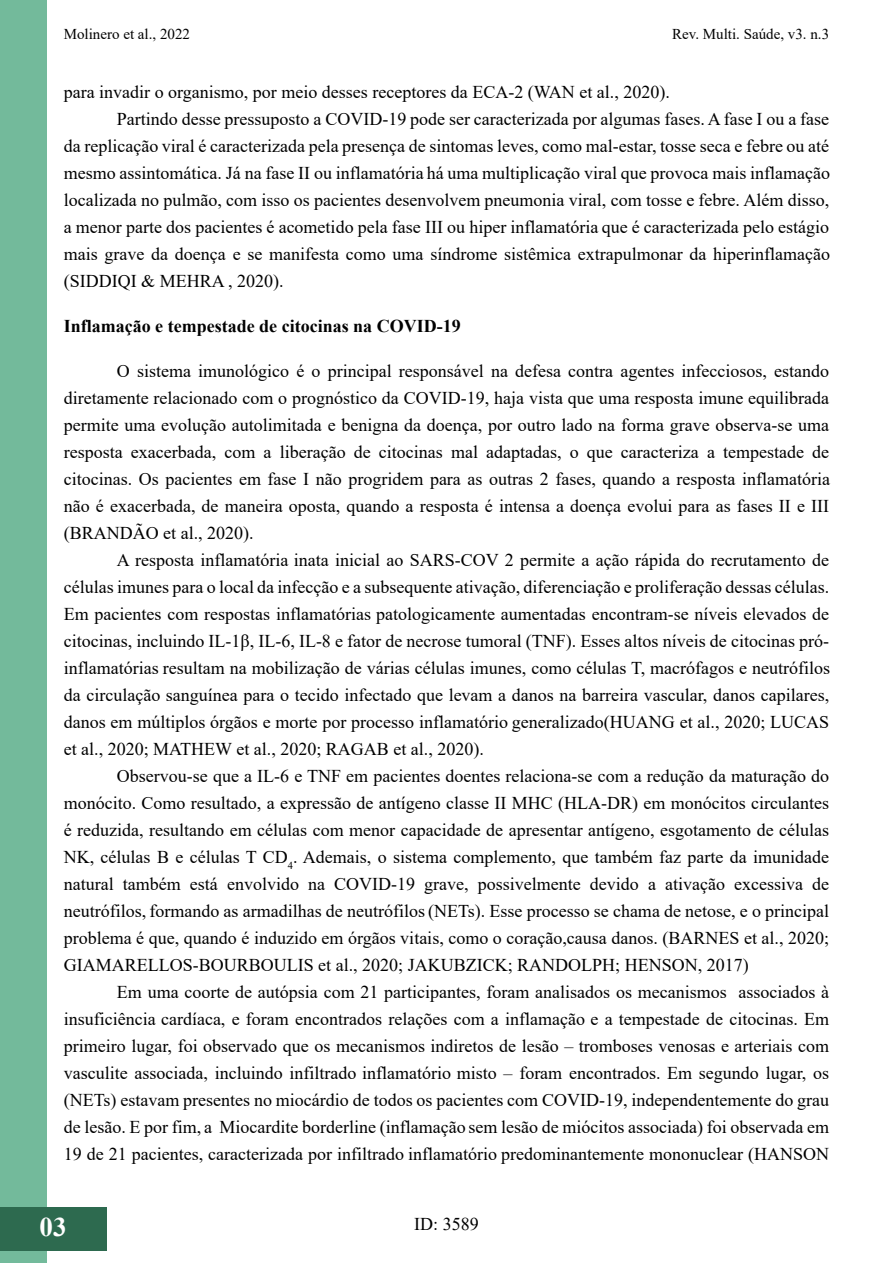
<style>
.page{position:relative;width:893px;height:1263px;background:#fff}
.page>*{position:absolute;margin:0;border:0;box-sizing:border-box;transform-origin:0 0}
.t1{font:700 27px "Times New Roman";color:#fff}
.t2{font:18px/27px "Times New Roman";color:#000;text-align:justify}
.t3{font:700 18px "Times New Roman";color:#000}
.t4{font:15px "Times New Roman";color:#000}
</style>
<div class="page">
<div style="left:0;top:1px;width:47px;height:1262px;background:#73ba9b"></div>
<div style="left:0;top:1207px;width:106px;height:43px;background:#2d6a4f"></div>
<p class="t4" style="left:64px;top:24px;width:128px">Molinero et al., 2022</p>
<p class="t4" style="left:672px;top:24px;width:158px">Rev. Multi. Saúde, v3. n.3</p>
<p class="t2" style="left:64px;top:77px;width:608px">para invadir o organismo, por meio desses receptores da ECA-2 (WAN et al., 2020).</p>
<p class="t2" style="left:117px;top:104px;width:714px">Partindo desse pressuposto a COVID-19 pode ser caracterizada por algumas fases. A fase I ou a fase</p>
<p class="t2" style="left:64px;top:131px;width:767px">da replicação viral é caracterizada pela presença de sintomas leves, como mal-estar, tosse seca e febre ou até</p>
<p class="t2" style="left:64px;top:158px;width:768px">mesmo assintomática. Já na fase II ou inflamatória há uma multiplicação viral que provoca mais inflamação</p>
<p class="t2" style="left:64px;top:185px;width:767px">localizada no pulmão, com isso os pacientes desenvolvem pneumonia viral, com tosse e febre. Além disso,</p>
<p class="t2" style="left:64px;top:212px;width:767px">a menor parte dos pacientes é acometido pela fase III ou hiper inflamatória que é caracterizada pelo estágio</p>
<p class="t2" style="left:64px;top:239px;width:768px">mais grave da doença e se manifesta como uma síndrome sistêmica extrapulmonar da hiperinflamação</p>
<p class="t2" style="left:64px;top:266px;width:221px">(SIDDIQI &amp; MEHRA , 2020).</p>
<p class="t3" style="left:64px;top:313px;width:398px">Inflamação e tempestade de citocinas na COVID-19</p>
<p class="t2" style="left:64px;top:356px;width:768px;text-indent:53px">O sistema imunológico é o principal responsável na defesa contra agentes infecciosos, estando diretamente relacionado com o prognóstico da COVID-19, haja vista que uma resposta imune equilibrada permite uma evolução autolimitada e benigna da doença, por outro lado na forma grave observa-se uma resposta exacerbada, com a liberação de citocinas mal adaptadas, o que caracteriza a tempestade de citocinas. Os pacientes em fase I não progridem para as outras 2 fases, quando a resposta inflamatória não é exacerbada, de maneira oposta, quando a resposta é intensa a doença evolui para as fases II e III (BRANDÃO et al., 2020).</p>
<p class="t2" style="left:64px;top:545px;width:768px;text-indent:53px">A resposta inflamatória inata inicial ao SARS-COV 2 permite a ação rápida do recrutamento de células imunes para o local da infecção e a subsequente ativação, diferenciação e proliferação dessas células.<br>Em pacientes com respostas inflamatórias patologicamente aumentadas encontram-se níveis elevados de citocinas, incluindo IL-1β, IL-6, IL-8 e fator de necrose tumoral (TNF). Esses altos níveis de citocinas pró&shy;inflamatórias resultam na mobilização de várias células imunes, como células T, macrófagos e neutrófilos da circulação sanguínea para o tecido infectado que levam a danos na barreira vascular, danos capilares, danos em múltiplos órgãos e morte por processo inflamatório generalizado(HUANG et al., 2020; LUCAS et al., 2020; MATHEW et al., 2020; RAGAB et al., 2020).</p>
<p class="t2" style="left:64px;top:761px;width:767px;text-indent:53px">Observou-se que a IL-6 e TNF em pacientes doentes relaciona-se com a redução da maturação do monócito. Como resultado, a expressão de antígeno classe II MHC (HLA-DR) em monócitos circulantes é reduzida, resultando em células com menor capacidade de apresentar antígeno, esgotamento de células NK, células B e células T CD<sub>4</sub>. Ademais, o sistema complemento, que também faz parte da imunidade natural também está envolvido na COVID-19 grave, possivelmente devido a ativação excessiva de neutrófilos, formando as armadilhas de neutrófilos (NETs). Esse processo se chama de netose, e o principal problema é que, quando é induzido em órgãos vitais, como o coração,causa danos. (BARNES et al., 2020; GIAMARELLOS-BOURBOULIS et al., 2020; JAKUBZICK; RANDOLPH; HENSON, 2017)</p>
<p class="t2" style="left:64px;top:977px;width:767px;text-indent:53px">Em uma coorte de autópsia com 21 participantes, foram analisados os mecanismos associados à insuficiência cardíaca, e foram encontrados relações com a inflamação e a tempestade de citocinas. Em primeiro lugar, foi observado que os mecanismos indiretos de lesão – tromboses venosas e arteriais com vasculite associada, incluindo infiltrado inflamatório misto – foram encontrados. Em segundo lugar, os (NETs) estavam presentes no miocárdio de todos os pacientes com COVID-19, independentemente do grau de lesão. E por fim, a Miocardite borderline (inflamação sem lesão de miócitos associada) foi observada em 19 de 21 pacientes, caracterizada por infiltrado inflamatório predominantemente mononuclear (HANSON</p>
<h1 class="t1" style="left:40px;top:1207px;width:29px">03</h1>
<p class="t2" style="left:414px;top:1210px;width:66px">ID: 3589</p>
</div>
